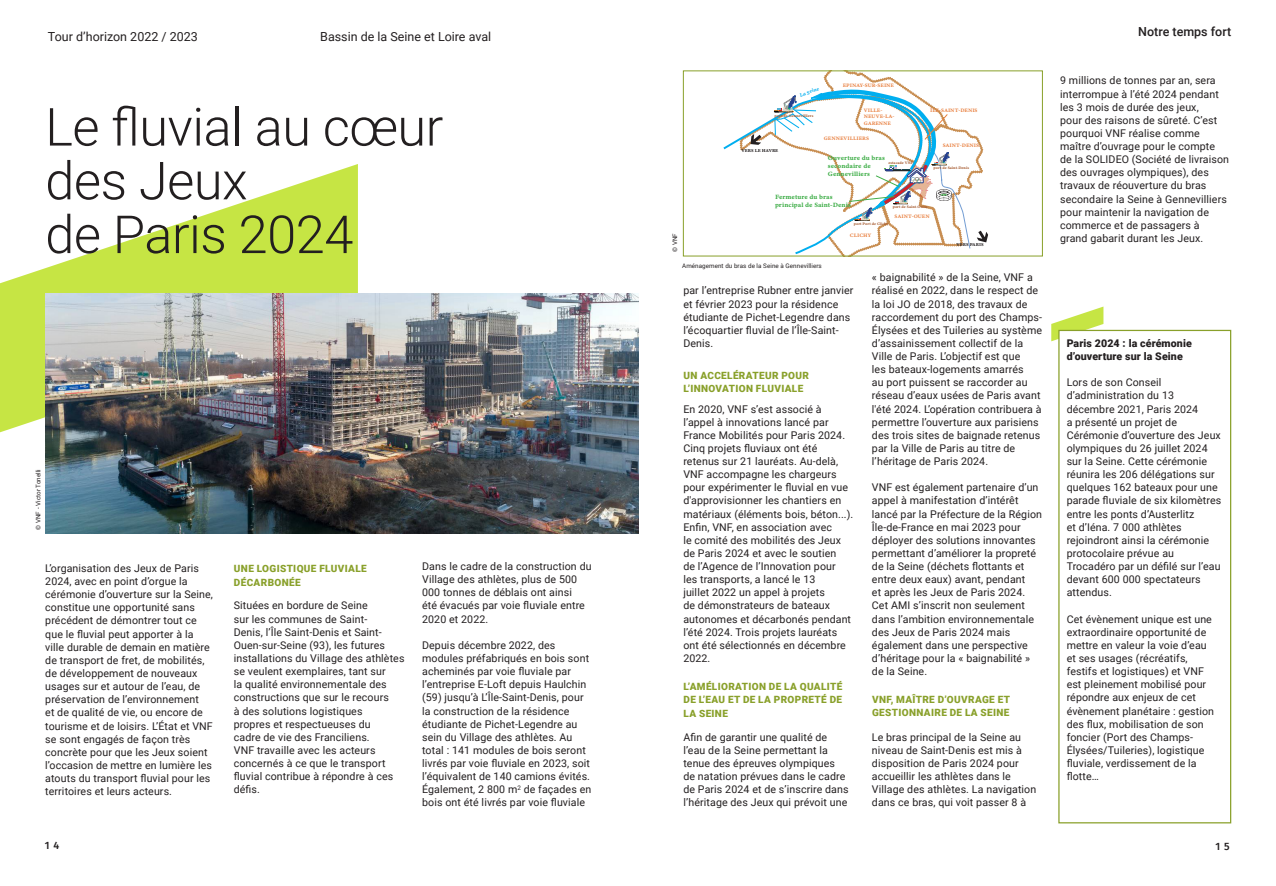
<style>
.page{position:relative;width:1276px;height:886px;background:#fff}
.page>*{position:absolute;margin:0;border:0;box-sizing:border-box;transform-origin:0 0}
.t1{font:300 52.5px "Roboto";letter-spacing:-.01em;color:#231f20}
.t2{font:12.5px "Roboto";color:#231f20}
.t3{font:500 12.5px "Roboto";color:#231f20}
.t4{font:10.62px/13.1px "Roboto";letter-spacing:.01em;color:#231f20}
.t5{font:900 10.62px/13.1px "Roboto";letter-spacing:.01em;color:#231f20}
.t6{font:500 10.62px "Fira Sans";color:#231f20}
.t7{font:900 10px/13.8px "Roboto";letter-spacing:.035em;color:#89a02a}
.t8{font:6.5px/7.8px "Minion Variable Concept";letter-spacing:.005em;color:#40ae49}
.t9{font:6.25px "Roboto";letter-spacing:.01em;color:#231f20}
.t10{font:5.12px/6.2px "Minion Variable Concept";color:#e98243}
.t11{font:italic 5.12px "Minion Variable Concept";color:#00aeef}
.t12{font:4.5px "Minion Variable Concept";color:#231f20}
.t13{font:3.75px "Minion Variable Concept";color:#a4562a}
</style>
<div class="page">
<svg style="left:0;top:164px;width:358px;height:268px;fill:#c6e544"></svg>
<svg style="left:1051px;top:306px;width:52px;height:35px"></svg>
<div style="left:1059px;top:330px;width:171px;height:493px;background:#fff"></div>
<div style="left:1058px;top:330px;width:173px;height:493px;border:1px solid #89a02a"></div>
<img style="left:45px;top:293px;width:593px;height:240px">
<svg style="left:721px;top:73px;width:267px;height:184px"></svg>
<p class="t2" style="left:48px;top:28px;width:151px">Tour d’horizon 2022 / 2023</p>
<p class="t2" style="left:320px;top:28px;width:172px">Bassin de la Seine et Loire aval</p>
<p class="t1" style="left:45px;top:90px;width:399px">Le fluvial au cœur</p>
<p class="t1" style="left:45px;top:144px;width:204px">des Jeux</p>
<p class="t1" style="left:45px;top:198px;width:310px">de Paris 2024</p>
<p class="t9" style="left:34px;top:530px;width:62px;rotate:-90deg">© VNF - Victor Tonelli</p>
<p class="t4" style="left:45px;top:561px;width:169px">L’organisation des Jeux de Paris<br>2024, avec en point d’orgue la cérémonie d’ouverture sur la Seine, constitue une opportunité sans précédent de démontrer tout ce que le fluvial peut apporter à la ville durable de demain en matière de transport de fret, de mobilités, de développement de nouveaux usages sur et autour de l’eau, de préservation de l’environnement<br>et de qualité de vie, ou encore de tourisme et de loisirs. L’État et VNF se sont engagés de façon très concrète pour que les Jeux soient l’occasion de mettre en lumière les atouts du transport fluvial pour les territoires et leurs acteurs.</p>
<p class="t7" style="left:234px;top:562px;width:134px">UNE LOGISTIQUE FLUVIALE<br>DÉCARBONÉE</p>
<p class="t4" style="left:234px;top:599px;width:172px">Situées en bordure de Seine<br>sur les communes de Saint-<br>Denis, l’Île Saint-Denis et Saint-<br>Ouen-sur-Seine (93), les futures installations du Village des athlètes se veulent exemplaires, tant sur<br>la qualité environnementale des constructions que sur le recours<br>à des solutions logistiques<br>propres et respectueuses du<br>cadre de vie des Franciliens.<br>VNF travaille avec les acteurs concernés à ce que le transport fluvial contribue à répondre à ces défis.</p>
<p class="t4" style="left:422px;top:559px;width:171px">Dans le cadre de la construction du<br>Village des athlètes, plus de 500<br>000 tonnes de déblais ont ainsi<br>été évacués par voie fluviale entre<br>2020 et 2022.</p>
<p class="t4" style="left:422px;top:638px;width:171px">Depuis décembre 2022, des modules préfabriqués en bois sont acheminés par voie fluviale par l’entreprise E-Loft depuis Haulchin (59) jusqu’à L’Île-Saint-Denis, pour la construction de la résidence étudiante de Pichet-Legendre au sein du Village des athlètes. Au total : 141 modules de bois seront livrés par voie fluviale en 2023, soit l’équivalent de 140 camions évités.<br>Également, 2 800 m<sup>2</sup> de façades en bois ont été livrés par voie fluviale</p>
<p class="t11" style="left:798px;top:93px;width:22px;rotate:-22deg">La Seine</p>
<p class="t10" style="left:842px;top:82px;width:53px">EPINAY-SUR-SEINE</p>
<p class="t13" style="left:774px;top:113px;width:40px">port de Gennevilliers</p>
<p class="t12" style="left:741px;top:148px;width:38px">VERS LE HAVRE</p>
<p class="t10" style="left:864px;top:107px;width:32px">VILLE-<br>NEUVE-LA-<br>GARENNE</p>
<p class="t10" style="left:824px;top:135px;width:47px">GENNEVILLIERS</p>
<p class="t8" style="left:828px;top:154px;width:59px">Ouverture du bras secondaire de<br>Gennevilliers</p>
<p class="t13" style="left:888px;top:160px;width:26px">estacade VNF</p>
<p class="t10" style="left:930px;top:107px;width:49px">ÎLE-SAINT-DENIS</p>
<p class="t10" style="left:943px;top:142px;width:38px">SAINT-DENIS</p>
<p class="t13" style="left:933px;top:165px;width:37px">port de Saint-Denis</p>
<p class="t8" style="left:775px;top:193px;width:77px">Fermeture du bras principal de Saint-Denis</p>
<p class="t13" style="left:892px;top:204px;width:36px">port de Saint-Ouen</p>
<p class="t10" style="left:894px;top:213px;width:37px">SAINT-OUEN</p>
<p class="t9" style="left:670px;top:252px;width:20px;rotate:-90deg">© VNF</p>
<p class="t9" style="left:682px;top:262px;width:141px">Aménagement du bras de la Seine à Gennevilliers</p>
<p class="t13" style="left:854px;top:221px;width:36px">port Port de Clichy</p>
<p class="t10" style="left:850px;top:232px;width:23px">CLICHY</p>
<p class="t12" style="left:956px;top:241px;width:29px">VERS PARIS</p>
<p class="t4" style="left:683px;top:284px;width:172px">par l’entreprise Rubner entre janvier et février 2023 pour la résidence étudiante de Pichet-Legendre dans l’écoquartier fluvial de l’Île-Saint-<br>Denis.</p>
<p class="t7" style="left:683px;top:368px;width:127px">UN ACCELÉRATEUR POUR<br>L’INNOVATION FLUVIALE</p>
<p class="t4" style="left:683px;top:402px;width:172px">En 2020, VNF s’est associé à l’appel à innovations lancé par<br>France Mobilités pour Paris 2024.<br>Cinq projets fluviaux ont été retenus sur 21 lauréats. Au-delà,<br>VNF accompagne les chargeurs pour expérimenter le fluvial en vue d'approvisionner les chantiers en matériaux (éléments bois, béton...).<br>Enfin, VNF, en association avec<br>le comité des mobilités des Jeux de Paris 2024 et avec le soutien<br>de l’Agence de l’Innovation pour<br>les transports, a lancé le 13<br>juillet 2022 un appel à projets<br>de démonstrateurs de bateaux autonomes et décarbonés pendant l’été 2024. Trois projets lauréats ont été sélectionnés en décembre<br>2022.</p>
<p class="t7" style="left:683px;top:679px;width:160px;text-align:justify">L’AMÉLIORATION DE LA QUALITÉ DE L’EAU ET DE LA PROPRETÉ DE LA SEINE</p>
<p class="t4" style="left:683px;top:730px;width:167px">Afin de garantir une qualité de l’eau de la Seine permettant la tenue des épreuves olympiques de natation prévues dans le cadre de Paris 2024 et de s’inscrire dans l’héritage des Jeux qui prévoit une</p>
<p class="t4" style="left:872px;top:271px;width:172px">« baignabilité » de la Seine, VNF a réalisé en 2022, dans le respect de la loi JO de 2018, des travaux de raccordement du port des Champs-Élysées et des Tuileries au système d’assainissement collectif de la Ville de Paris. L’objectif est que<br>les bateaux-logements amarrés<br>au port puissent se raccorder au réseau d’eaux usées de Paris avant l'été 2024. L’opération contribuera à permettre l’ouverture aux parisiens des trois sites de baignade retenus par la Ville de Paris au titre de l’héritage de Paris 2024.</p>
<p class="t4" style="left:872px;top:481px;width:172px">VNF est également partenaire d’un appel à manifestation d’intérêt lancé par la Préfecture de la Région<br>Île-de-France en mai 2023 pour déployer des solutions innovantes permettant d’améliorer la propreté de la Seine (déchets flottants et entre deux eaux) avant, pendant<br>et après les Jeux de Paris 2024.<br>Cet AMI s’inscrit non seulement dans l’ambition environnementale des Jeux de Paris 2024 mais également dans une perspective d’héritage pour la « baignabilité » de la Seine.</p>
<p class="t7" style="left:872px;top:692px;width:139px">VNF, MAÎTRE D’OUVRAGE ET<br>GESTIONNAIRE DE LA SEINE</p>
<p class="t4" style="left:872px;top:730px;width:166px">Le bras principal de la Seine au niveau de Saint-Denis est mis à disposition de Paris 2024 pour accueillir les athlètes dans le<br>Village des athlètes. La navigation dans ce bras, qui voit passer 8 à</p>
<p class="t3" style="left:1138px;top:23px;width:94px">Notre temps fort</p>
<p class="t4" style="left:1060px;top:74px;width:170px">9 millions de tonnes par an, sera interrompue à l’été 2024 pendant les 3 mois de durée des jeux,<br>pour des raisons de sûreté. C’est pourquoi VNF réalise comme maître d’ouvrage pour le compte de la SOLIDEO (Société de livraison des ouvrages olympiques), des travaux de réouverture du bras secondaire la Seine à Gennevilliers pour maintenir la navigation de commerce et de passagers à grand gabarit durant les Jeux.</p>
<p class="t5" style="left:1066px;top:336px;width:127px">Paris 2024 : la cérémonie d’ouverture sur la Seine</p>
<p class="t4" style="left:1066px;top:376px;width:156px">Lors de son Conseil d’administration du 13 décembre 2021, Paris 2024<br>a présenté un projet de<br>Cérémonie d’ouverture des Jeux olympiques du 26 juillet 2024 sur la Seine. Cette cérémonie réunira les 206 délégations sur quelques 162 bateaux pour une parade fluviale de six kilomètres entre les ponts d’Austerlitz<br>et d’Iéna. 7 000 athlètes rejoindront ainsi la cérémonie protocolaire prévue au<br>Trocadéro par un défilé sur l’eau devant 600 000 spectateurs attendus.</p>
<p class="t4" style="left:1066px;top:612px;width:149px">Cet évènement unique est une extraordinaire opportunité de mettre en valeur la voie d’eau et ses usages (récréatifs, festifs et logistiques) et VNF est pleinement mobilisé pour répondre aux enjeux de cet évènement planétaire : gestion des flux, mobilisation de son foncier (Port des Champs-<br>Élysées/Tuileries), logistique fluviale, verdissement de la flotte…</p>
<p class="t6" style="left:45px;top:837px;width:16px">1 4</p>
<p class="t6" style="left:1215px;top:838px;width:16px">1 5</p>
</div>
